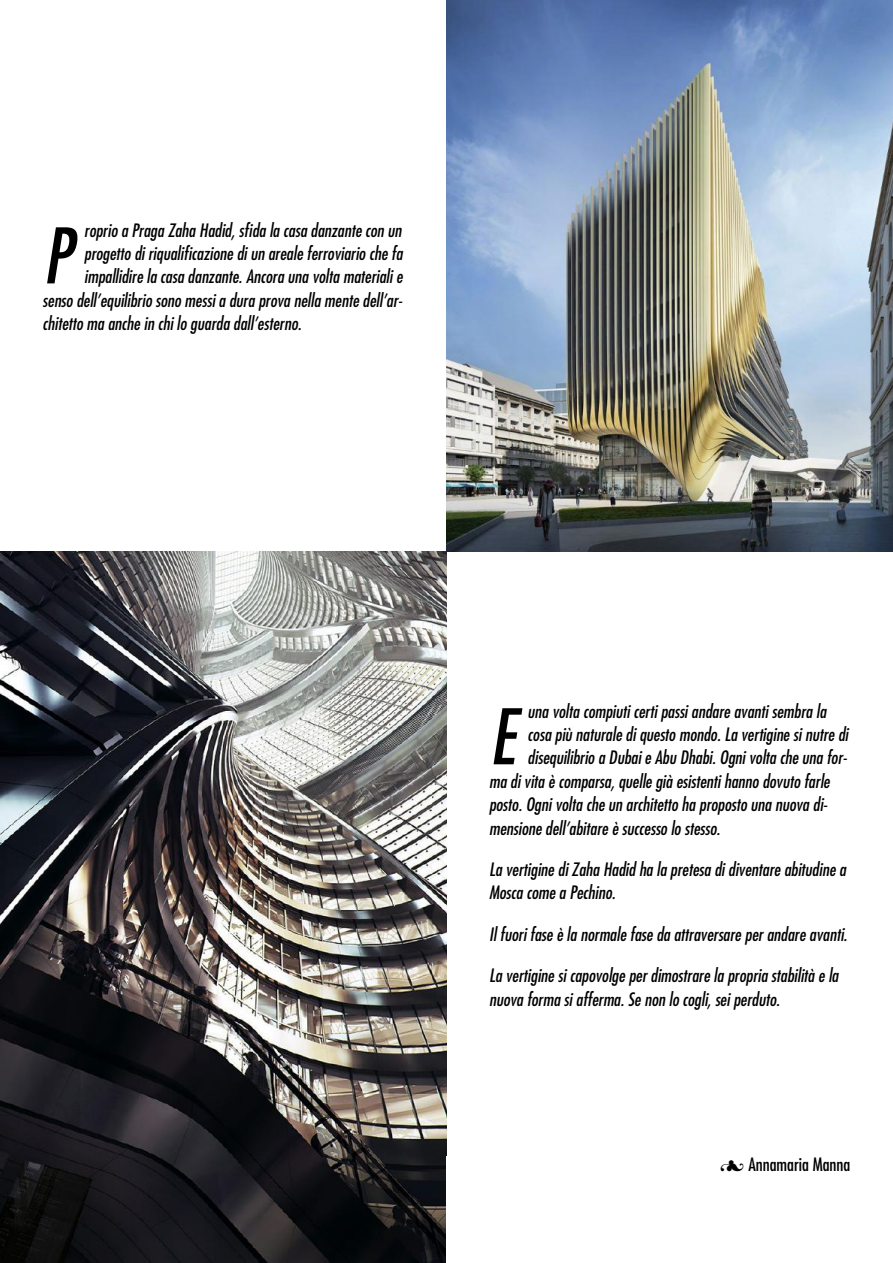
<style>
.page{position:relative;width:893px;height:1263px;background:#fff}
.page>*{position:absolute;margin:0;border:0;box-sizing:border-box;transform-origin:0 0}
.t1{font:italic condensed 74.4px "Futura Std";color:#000}
.t2{font:italic condensed 18px/23.4px "Futura Std";color:#000}
.t3{font:condensed 18px "Futura Std";color:#000}
</style>
<div class="page">
<img style="left:0;top:552px;width:446px;height:711px">
<img style="left:446px;top:0;width:447px;height:552px">
<h1 class="t1" style="left:43px;top:222px;width:30px">P</h1>
<p class="t2" style="left:84px;top:219px;width:319px">roprio a Praga Zaha Hadid, sfida la casa danzante con un</p>
<p class="t2" style="left:84px;top:242px;width:320px">progetto di riqualificazione di un areale ferroviario che fa</p>
<p class="t2" style="left:84px;top:266px;width:320px">impallidire la casa danzante. Ancora una volta materiali e</p>
<p class="t2" style="left:43px;top:289px;width:361px">senso dell’equilibrio sono messi a dura prova nella mente dell’ar-</p>
<p class="t2" style="left:43px;top:313px;width:260px">chitetto ma anche in chi lo guarda dall’esterno.</p>
<h1 class="t1" style="left:489px;top:703px;width:27px">E</h1>
<p class="t2" style="left:528px;top:700px;width:300px">una volta compiuti certi passi andare avanti sembra la</p>
<p class="t2" style="left:528px;top:723px;width:322px">cosa più naturale di questo mondo. La vertigine si nutre di</p>
<p class="t2" style="left:528px;top:747px;width:321px">disequilibrio a Dubai e Abu Dhabi. Ogni volta che una for-</p>
<p class="t2" style="left:489px;top:770px;width:342px">ma di vita è comparsa, quelle già esistenti hanno dovuto farle</p>
<p class="t2" style="left:489px;top:793px;width:340px">posto. Ogni volta che un architetto ha proposto una nuova di-</p>
<p class="t2" style="left:489px;top:817px;width:233px">mensione dell’abitare è successo lo stesso.</p>
<p class="t2" style="left:489px;top:858px;width:358px">La vertigine di Zaha Hadid ha la pretesa di diventare abitudine a<br>Mosca come a Pechino.</p>
<p class="t2" style="left:489px;top:923px;width:360px">Il fuori fase è la normale fase da attraversare per andare avanti.</p>
<p class="t2" style="left:489px;top:964px;width:351px">La vertigine si capovolge per dimostrare la propria stabilità e la nuova forma si afferma. Se non lo cogli, sei perduto.</p>
<p class="t3" style="left:748px;top:1156px;width:104px">Annamaria Manna</p>
</div>
